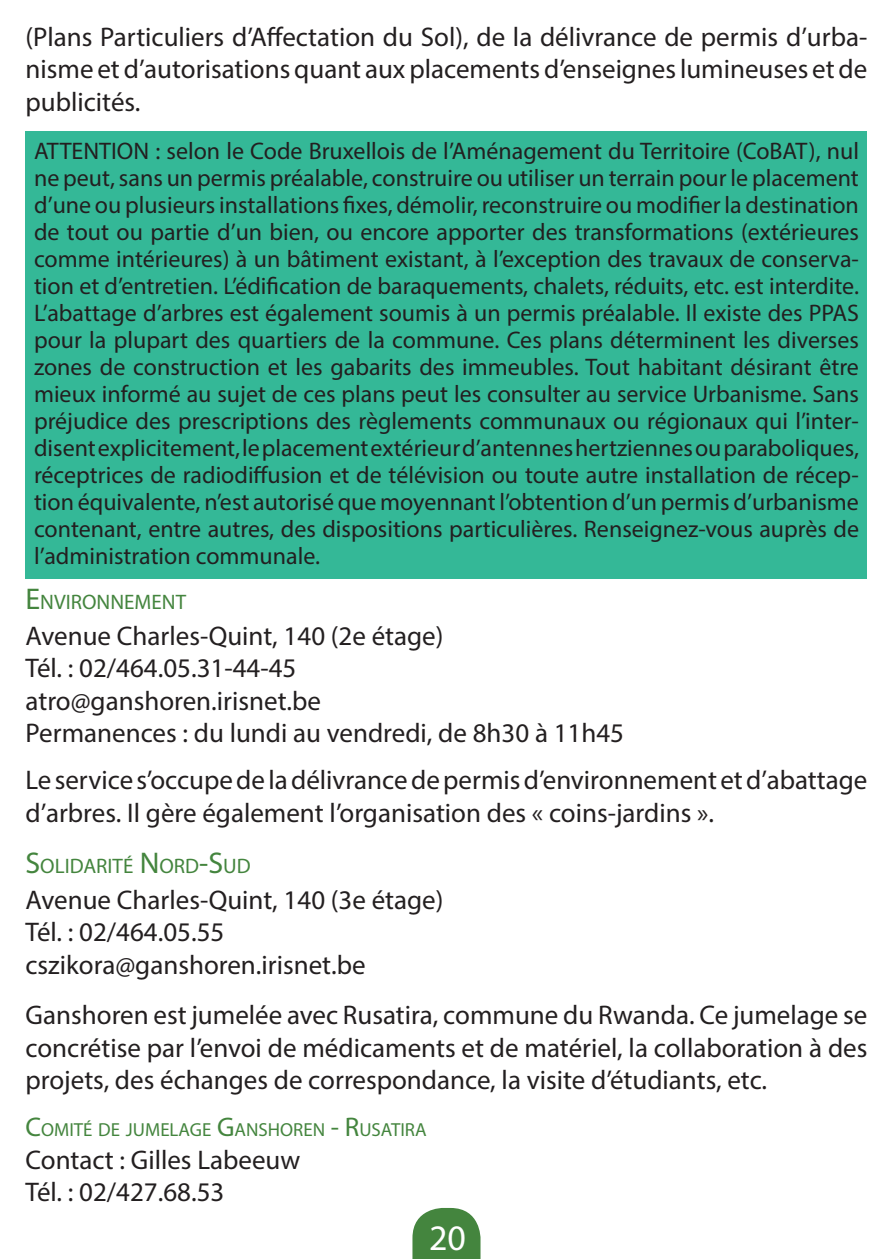
<style>
.page{position:relative;width:893px;height:1259px;background:#fff}
.page>*{position:absolute;margin:0;border:0;box-sizing:border-box;transform-origin:0 0}
.t1{font:36px "Myriad Pro";color:#fff}
.t2{font:27px/32.4px "Myriad Pro";color:#231f20}
.t3{font:24px/27px "Myriad Pro";color:#231f20;text-align:justify}
.t4{font:21px "Myriad Pro";color:#44853e}
.t5{font:18.9px "Myriad Pro";color:#44853e}
.s1{font-style:inherit}
.s2{font-size:30px}
.s3{font-size:27px}
</style>
<div class="page">
<div style="left:26px;top:131px;width:841px;height:447px;background:#34b897"></div>
<svg style="left:412px;top:1208px;width:68px;height:51px;background:#579252"></svg>
<p class="t2" style="left:26px;top:21px;width:843px;text-align:justify">(Plans Particuliers d’Afectation du Sol), de la délivrance de permis d’urba&shy;nisme et d’autorisations quant aux placements d’enseignes lumineuses et de publicités.</p>
<p class="t3" style="left:34px;top:138px;width:826px"><span class="s1">ATTENTION :</span> selon le Code Bruxellois de l’Aménagement du Territoire (CoBAT), nul ne peut, sans un permis préalable, construire ou utiliser un terrain pour le placement d’une ou plusieurs installations ixes, démolir, reconstruire ou modiier la destination de tout ou partie d’un bien, ou encore apporter des transformations (extérieures comme intérieures) à un bâtiment existant, à l’exception des travaux de conserva&shy;tion et d’entretien. L’édiication de baraquements, chalets, réduits, etc. est interdite.<br>L’abattage d’arbres est également soumis à un permis préalable. Il existe des PPAS pour la plupart des quartiers de la commune. Ces plans déterminent les diverses zones de construction et les gabarits des immeubles. Tout habitant désirant être mieux informé au sujet de ces plans peut les consulter au service Urbanisme. Sans préjudice des prescriptions des règlements communaux ou régionaux qui l’inter&shy;disent explicitement, le placement extérieur d’antennes hertziennes ou paraboliques, réceptrices de radiodifusion et de télévision ou toute autre installation de récep&shy;tion équivalente, n’est autorisé que moyennant l’obtention d’un permis d’urbanisme contenant, entre autres, des dispositions particulières. Renseignez-vous auprès de l’administration communale.</p>
<p class="t4" style="left:26px;top:591px;width:162px"><span class="s2">E</span>NVIRONNEMENT</p>
<p class="t2" style="left:26px;top:620px;width:600px">Avenue Charles-Quint, 140 (2e étage)<br>Tél. : 02/464.05.31-44-45<br>atro@ganshoren.irisnet.be<br>Permanences : du lundi au vendredi, de 8h30 à 11h45</p>
<p class="t2" style="left:26px;top:765px;width:843px">Le service s’occupe de la délivrance de permis d’environnement et d’abattage d’arbres. Il gère également l’organisation des « coins-jardins ».</p>
<p class="t4" style="left:26px;top:855px;width:227px"><span class="s2">S</span>OLIDARITÉ <span class="s2">N</span>ORD<span class="s2">-S</span>UD</p>
<p class="t2" style="left:26px;top:884px;width:419px">Avenue Charles-Quint, 140 (3e étage)<br>Tél. : 02/464.05.55 cszikora@ganshoren.irisnet.be</p>
<p class="t2" style="left:26px;top:999px;width:843px;text-align:justify">Ganshoren est jumelée avec Rusatira, commune du Rwanda. Ce jumelage se concrétise par l’envoi de médicaments et de matériel, la collaboration à des projets, des échanges de correspondance, la visite d’étudiants, etc.</p>
<p class="t5" style="left:26px;top:1120px;width:403px"><span class="s3">C</span>OMITÉ DE JUMELAGE <span class="s3">G</span>ANSHOREN <span class="s3">- R</span>USATIRA</p>
<p class="t2" style="left:26px;top:1144px;width:276px">Contact : Gilles Labeeuw<br>Tél. : 02/427.68.53</p>
<h1 class="t1" style="left:429px;top:1220px;width:38px">20</h1>
</div>
